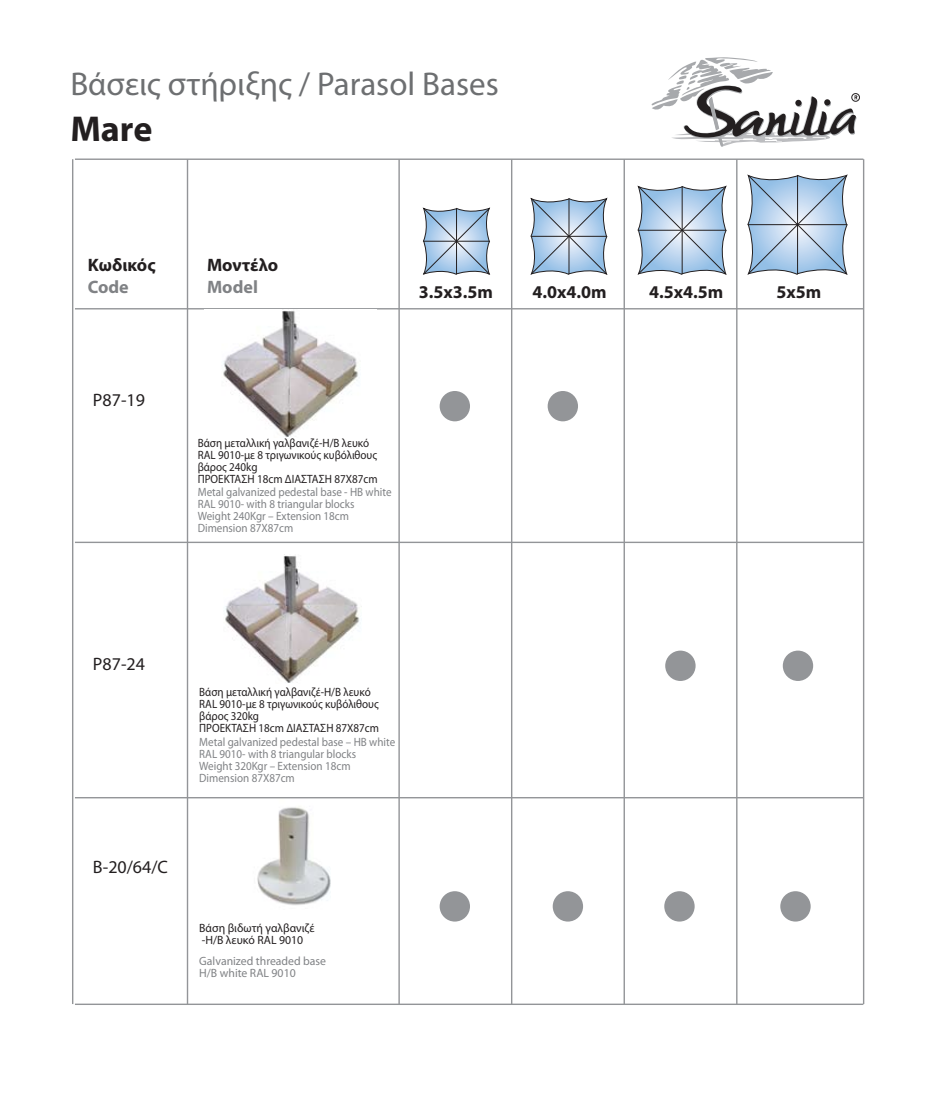
<style>
.page{position:relative;width:936px;height:1106px;background:#fff}
.page>*{position:absolute;margin:0;border:0;box-sizing:border-box;transform-origin:0 0}
.t1{font:700 36px "Myriad Pro";color:#231f20}
.t2{font:33px "Myriad Pro";color:#6d6f71}
.t3{font:700 18px "Myriad Pro";color:#231f20}
.t4{font:18px "Myriad Pro";color:#231f20}
.t5{font:700 18px "Myriad Pro";color:#808285}
.t6{font:12px/12px "Myriad Pro";color:#808285;scale:.92 1}
.t7{font:12px/12px "Myriad Pro";color:#231f20;scale:.92 1}
.t8{font:12px/12px "Myriad Pro";color:#808285}
.t9{font:12px/12px "Myriad Pro";color:#231f20}
</style>
<div class="page">
<img style="left:244px;top:798px;width:99px;height:107px">
<hr style="left:75px;top:308px;width:788px;height:1px;background:#939598">
<hr style="left:75px;top:541px;width:788px;height:2px;background:#939598">
<hr style="left:75px;top:797px;width:788px;height:1px;background:#939598">
<hr style="left:75px;top:1003px;width:788px;height:2px;background:#939598">
<hr style="left:75px;top:158px;width:788px;height:2px;background:#939598">
<hr style="left:187px;top:159px;width:1px;height:845px;background:#939598">
<hr style="left:72px;top:159px;width:1px;height:845px;background:#939598">
<hr style="left:862px;top:159px;width:2px;height:845px;background:#939598">
<hr style="left:398px;top:159px;width:2px;height:845px;background:#939598">
<hr style="left:511px;top:159px;width:1px;height:845px;background:#939598">
<hr style="left:623px;top:159px;width:2px;height:845px;background:#939598">
<hr style="left:736px;top:159px;width:1px;height:845px;background:#939598">
<div style="left:439px;top:391px;width:31px;height:30px;background:#939598;border-radius:50%"></div>
<div style="left:439px;top:891px;width:31px;height:30px;background:#939598;border-radius:50%"></div>
<div style="left:552px;top:891px;width:31px;height:30px;background:#939598;border-radius:50%"></div>
<div style="left:664px;top:891px;width:30px;height:30px;background:#939598;border-radius:50%"></div>
<div style="left:780px;top:891px;width:30px;height:30px;background:#939598;border-radius:50%"></div>
<div style="left:547px;top:391px;width:31px;height:30px;background:#939598;border-radius:50%"></div>
<div style="left:665px;top:650px;width:30px;height:31px;background:#939598;border-radius:50%"></div>
<div style="left:782px;top:650px;width:31px;height:31px;background:#939598;border-radius:50%"></div>
<svg style="left:651px;top:57px;width:206px;height:90px"></svg>
<div style="left:851px;top:93px;width:8px;height:9px;border:1px solid #231f20;border-radius:50%"></div>
<svg style="left:423px;top:208px;width:67px;height:67px;background:#a8bed4"></svg>
<svg style="left:530px;top:198px;width:77px;height:77px;background:#abc2d8"></svg>
<svg style="left:637px;top:186px;width:89px;height:89px;background:#adc4db"></svg>
<svg style="left:747px;top:174px;width:100px;height:101px;background:#aec5dc"></svg>
<img style="left:223px;top:309px;width:136px;height:128px">
<img style="left:225px;top:554px;width:137px;height:129px">
<h2 class="t2" style="left:70px;top:63px;width:430px">Βάσεις στήριξης / Parasol Bases</h2>
<h1 class="t1" style="left:70px;top:105px;width:84px">Mare</h1>
<h3 class="t3" style="left:88px;top:253px;width:69px">Κωδικός</h3>
<h3 class="t3" style="left:207px;top:253px;width:73px">Μοντέλο</h3>
<h3 class="t5" style="left:88px;top:275px;width:43px">Code</h3>
<h3 class="t5" style="left:207px;top:275px;width:52px">Model</h3>
<h3 class="t3" style="left:419px;top:280px;width:76px">3.5x3.5m</h3>
<h3 class="t3" style="left:532px;top:280px;width:76px">4.0x4.0m</h3>
<h3 class="t3" style="left:649px;top:280px;width:76px">4.5x4.5m</h3>
<h3 class="t3" style="left:776px;top:280px;width:46px">5x5m</h3>
<h3 class="t4" style="left:93px;top:389px;width:54px">P87-19</h3>
<p class="t7" style="left:198px;top:437px;width:197px">Βάση μεταλλική γαλβανιζέ-Η/Β λευκό<br>RAL 9010-με 8 τριγωνικούς κυβόλιθους βάρος 240kg<br>ΠΡΟΕΚΤΑΣΗ 18cm ΔΙΑΣΤΑΣΗ 87Χ87cm</p>
<p class="t6" style="left:198px;top:486px;width:212px">Metal galvanized pedestal base - HB white<br>RAL 9010- with 8 triangular blocks<br>Weight 240Kgr – Extension 18cm<br>Dimension 87X87cm</p>
<h3 class="t4" style="left:93px;top:653px;width:54px">P87-24</h3>
<h3 class="t4" style="left:93px;top:856px;width:77px">Β-20/64/C</h3>
<p class="t7" style="left:199px;top:686px;width:197px">Βάση μεταλλική γαλβανιζέ-Η/Β λευκό<br>RAL 9010-με 8 τριγωνικούς κυβόλιθους βάρος 320kg<br>ΠΡΟΕΚΤΑΣΗ 18cm ΔΙΑΣΤΑΣΗ 87Χ87cm</p>
<p class="t6" style="left:199px;top:735px;width:214px">Metal galvanized pedestal base – HB white<br>RAL 9010- with 8 triangular blocks<br>Weight 320Kgr – Extension 18cm<br>Dimension 87X87cm</p>
<p class="t9" style="left:199px;top:921px;width:117px">Βάση βιδωτή γαλβανιζέ -Η/Β λευκό RAL 9010</p>
<p class="t8" style="left:199px;top:954px;width:128px">Galvanized threaded base<br>H/B white RAL 9010</p>
</div>
